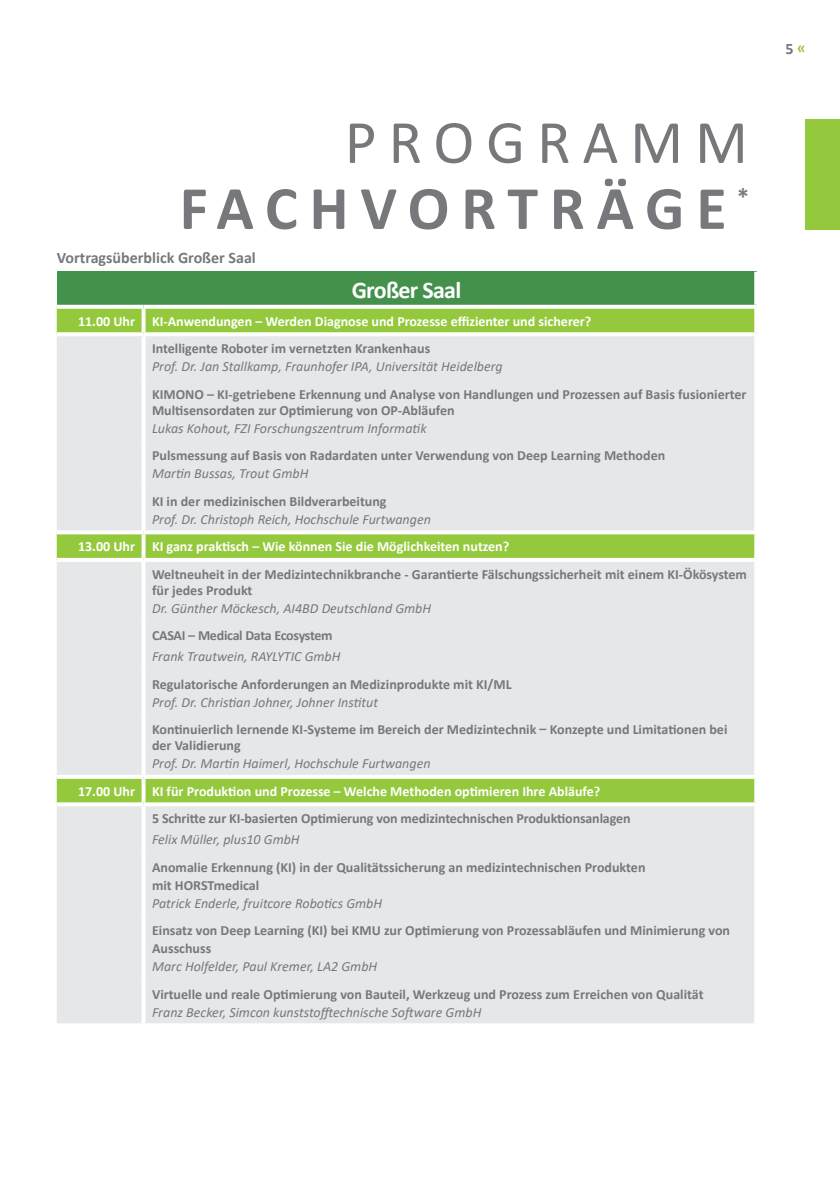
<style>
.page{position:relative;width:840px;height:1191px;background:#fff}
.page>*{position:absolute;margin:0;border:0;box-sizing:border-box;transform-origin:0 0}
.t1{font:700 62px/66px "Calibri";letter-spacing:.19em;color:#77787b}
.kopf{font:700 24px "Calibri";letter-spacing:-.03em;color:#fff}
.t2{font:700 24px "Calibri";color:#77787b}
.titel{font:700 16px "Calibri";color:#77787b}
.tabelle_neu{font:700 14px/18px "Calibri";color:#77787b}
.tabelle_neu-2{font:italic 14px/18px "Calibri";color:#77787b}
.kopf-2{font:700 14px "Calibri";color:#fff}
.tabelle_neu-3{font:700 14px "Calibri";letter-spacing:-.02em;color:#77787b}
.grund2{font:700 14px "Calibri";color:#fff}
.s1{font-weight:400}
.s2{font-weight:700;font-style:normal}
.s3{font-weight:400;font-style:italic}
.s4{color:#95c93d}
</style>
<div class="page">
<div style="left:57px;top:272px;width:698px;height:35px;background:#43914b"></div>
<div style="left:57px;top:309px;width:696px;height:23px;background:#95c93d"></div>
<svg style="left:57px;top:336px;width:696px;height:687px;background:#e0e5dc"></svg>
<svg style="left:141px;top:309px;width:4px;height:23px"></svg>
<svg style="left:141px;top:336px;width:4px;height:44px"></svg>
<svg style="left:141px;top:380px;width:4px;height:61px"></svg>
<svg style="left:141px;top:441px;width:4px;height:46px"></svg>
<svg style="left:141px;top:487px;width:4px;height:43px"></svg>
<svg style="left:141px;top:534px;width:4px;height:24px"></svg>
<svg style="left:141px;top:562px;width:4px;height:59px"></svg>
<svg style="left:141px;top:621px;width:4px;height:49px"></svg>
<svg style="left:141px;top:670px;width:4px;height:45px"></svg>
<svg style="left:141px;top:715px;width:4px;height:60px"></svg>
<svg style="left:141px;top:779px;width:4px;height:23px"></svg>
<svg style="left:141px;top:806px;width:4px;height:46px"></svg>
<svg style="left:141px;top:852px;width:4px;height:64px"></svg>
<svg style="left:141px;top:916px;width:4px;height:63px"></svg>
<svg style="left:141px;top:979px;width:4px;height:44px"></svg>
<svg style="left:753px;top:272px;width:4px;height:33px"></svg>
<svg style="left:57px;top:305px;width:86px;height:4px"></svg>
<svg style="left:143px;top:305px;width:614px;height:4px"></svg>
<svg style="left:753px;top:309px;width:2px;height:23px"></svg>
<svg style="left:57px;top:332px;width:86px;height:1px"></svg>
<svg style="left:143px;top:332px;width:614px;height:2px"></svg>
<svg style="left:753px;top:336px;width:1px;height:44px"></svg>
<svg style="left:753px;top:380px;width:1px;height:61px"></svg>
<svg style="left:753px;top:441px;width:2px;height:46px"></svg>
<svg style="left:753px;top:487px;width:1px;height:43px"></svg>
<hr style="left:57px;top:530px;width:86px;height:4px;background:#fff">
<hr style="left:143px;top:530px;width:614px;height:4px;background:#fff">
<svg style="left:753px;top:534px;width:4px;height:24px"></svg>
<hr style="left:57px;top:558px;width:86px;height:4px;background:#fff">
<hr style="left:143px;top:558px;width:614px;height:4px;background:#fff">
<svg style="left:753px;top:562px;width:1px;height:59px"></svg>
<svg style="left:753px;top:621px;width:2px;height:49px"></svg>
<svg style="left:753px;top:670px;width:1px;height:45px"></svg>
<svg style="left:753px;top:715px;width:2px;height:60px"></svg>
<svg style="left:57px;top:775px;width:86px;height:4px"></svg>
<svg style="left:143px;top:775px;width:613px;height:4px"></svg>
<svg style="left:753px;top:779px;width:2px;height:23px"></svg>
<svg style="left:57px;top:802px;width:86px;height:4px"></svg>
<svg style="left:143px;top:802px;width:614px;height:4px"></svg>
<svg style="left:753px;top:806px;width:1px;height:46px"></svg>
<svg style="left:753px;top:979px;width:1px;height:44px"></svg>
<svg style="left:753px;top:852px;width:1px;height:64px"></svg>
<svg style="left:753px;top:916px;width:1px;height:63px"></svg>
<div style="left:805px;top:119px;width:34px;height:111px;background:#95c93d"></div>
<p class="t1" style="left:179px;top:108px;width:569px;text-indent:165px"><span class="s1">PROGRAMM<br></span>FACHVORTRÄGE</p>
<p class="t2" style="left:736px;top:180px;width:13px">*</p>
<p class="titel" style="left:57px;top:247px;width:200px">Vortragsüberblick Großer Saal</p>
<p class="kopf" style="left:351px;top:273px;width:111px">Großer Saal</p>
<p class="grund2" style="left:78px;top:311px;width:58px">11.00 Uhr</p>
<p class="kopf-2" style="left:152px;top:311px;width:440px">KI-Anwendungen – Werden Diagnose und Prozesse effizienter und sicherer?</p>
<p class="tabelle_neu-2" style="left:152px;top:339px;width:352px"><span class="s2">Intelligente Roboter im vernetzten Krankenhaus<br></span>Prof. Dr. Jan Stallkamp, Fraunhofer IPA, Universität Heidelberg</p>
<p class="tabelle_neu" style="left:152px;top:386px;width:595px;line-height:16px">KIMONO – KI-getriebene Erkennung und Analyse von Handlungen und Prozessen auf Basis fusionierter<br>Multisensordaten zur Optimierung von OP-Abläufen</p>
<p class="tabelle_neu-2" style="left:152px;top:418px;width:276px">Lukas Kohout, FZI Forschungszentrum Informatik</p>
<p class="tabelle_neu" style="left:152px;top:446px;width:514px">Pulsmessung auf Basis von Radardaten unter Verwendung von Deep Learning Methoden<br><span class="s3">Martin Bussas, Trout GmbH</span></p>
<p class="tabelle_neu-2" style="left:152px;top:491px;width:280px"><span class="s2">KI in der medizinischen Bildverarbeitung<br></span>Prof. Dr. Christoph Reich, Hochschule Furtwangen</p>
<p class="grund2" style="left:78px;top:537px;width:58px">13.00 Uhr</p>
<p class="kopf-2" style="left:152px;top:537px;width:358px">KI ganz praktisch – Wie können Sie die Möglichkeiten nutzen?</p>
<p class="tabelle_neu" style="left:152px;top:566px;width:596px;line-height:16px">Weltneuheit in der Medizintechnikbranche - Garantierte Fälschungssicherheit mit einem KI-Ökösystem für jedes Produkt</p>
<p class="tabelle_neu-2" style="left:152px;top:598px;width:280px">Dr. Günther Möckesch, AI4BD Deutschland GmbH</p>
<p class="tabelle_neu-3" style="left:152px;top:626px;width:182px">CASAI – Medical Data Ecosystem</p>
<p class="tabelle_neu-2" style="left:152px;top:647px;width:190px">Frank Trautwein, RAYLYTIC GmbH</p>
<p class="tabelle_neu" style="left:152px;top:675px;width:361px">Regulatorische Anforderungen an Medizinprodukte mit KI/ML<br><span class="s3">Prof. Dr. Christian Johner, Johner Institut</span></p>
<p class="tabelle_neu" style="left:152px;top:721px;width:576px;line-height:16px">Kontinuierlich lernende KI-Systeme im Bereich der Medizintechnik – Konzepte und Limitationen bei der Validierung</p>
<p class="tabelle_neu-2" style="left:152px;top:754px;width:280px">Prof. Dr. Martin Haimerl, Hochschule Furtwangen</p>
<p class="grund2" style="left:78px;top:781px;width:58px">17.00 Uhr</p>
<p class="kopf-2" style="left:152px;top:781px;width:449px">KI für Produktion und Prozesse – Welche Methoden optimieren Ihre Abläufe?</p>
<p class="tabelle_neu" style="left:152px;top:809px;width:479px">5 Schritte zur KI-basierten Optimierung von medizintechnischen Produktionsanlagen</p>
<p class="tabelle_neu-2" style="left:152px;top:830px;width:149px">Felix Müller, plus10 GmbH</p>
<p class="tabelle_neu" style="left:152px;top:858px;width:494px">Anomalie Erkennung (KI) in der Qualitätssicherung an medizintechnischen Produkten mit HORSTmedical<br><span class="s3">Patrick Enderle, fruitcore Robotics GmbH</span></p>
<p class="tabelle_neu" style="left:152px;top:921px;width:579px">Einsatz von Deep Learning (KI) bei KMU zur Optimierung von Prozessabläufen und Minimierung von<br>Ausschuss<br><span class="s3">Marc Holfelder, Paul Kremer, LA2 GmbH</span></p>
<p class="tabelle_neu" style="left:152px;top:985px;width:552px">Virtuelle und reale Optimierung von Bauteil, Werkzeug und Prozess zum Erreichen von Qualität<br><span class="s3">Franz Becker, Simcon kunststofftechnische Software GmbH</span></p>
<p class="titel" style="left:785px;top:37px;width:22px">5 <span class="s4">«</span></p>
</div>
